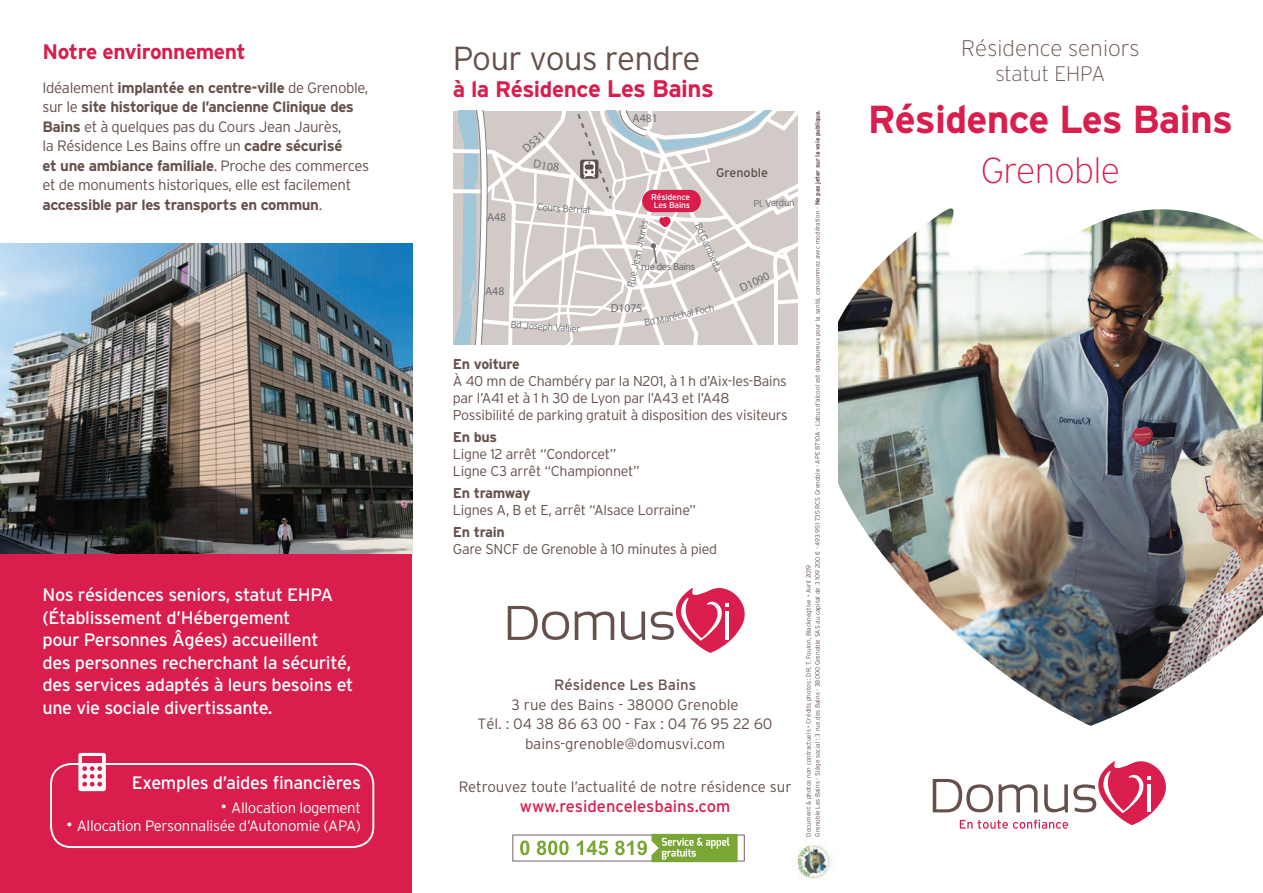
<style>
.page{position:relative;width:1263px;height:893px;background:#fff}
.page>*{position:absolute;margin:0;border:0;box-sizing:border-box;transform-origin:0 0}
.t1{font:700 39px "Interstate";letter-spacing:-.02em;color:#d91d4d}
.t2{font:200 36px "Interstate";letter-spacing:-.02em;color:#d91d4d}
.t3{font:300 33.3px "Interstate";letter-spacing:-.02em;color:#66504b}
.t4{font:700 22.5px "Interstate";letter-spacing:-.02em;color:#d91d4d}
.t5{font:200 22.5px "Interstate";color:#66504b}
.t6{font:700 21px "Interstate";letter-spacing:-.02em;color:#d91d4d}
.t7{font:200 21px "Interstate";letter-spacing:-.005em;color:#66504b}
.t8{font:18px/22.5px "Interstate";letter-spacing:-.02em;color:#fff}
.t9{font:16.5px "Interstate";color:#d91d4d}
.t10{font:300 15px/19.5px "Interstate";letter-spacing:-.025em;color:#66504b}
.t11{font:300 15px/19.5px "Interstate";color:#66504b;text-align:center}
.t12{font:300 15px "Interstate";letter-spacing:-.02em;color:#fff}
.t13{font:15px "Interstate";color:#66504b}
.t14{font:300 14.25px/17.2px "Interstate";letter-spacing:-.02em;color:#66504b}
.t15{font:700 14.25px "Interstate";letter-spacing:-.02em;color:#66504b}
.t16{font:700 14.25px "Interstate";letter-spacing:-.04em;color:#66504b}
.t17{font:12.6px "Interstate";color:#5c4f4b}
.t18{font:11.7px "Myriad Pro";color:#6c6d70}
.t19{font:300 9.75px "Interstate";color:#6c6d70}
.t20{font:300 9.75px "Interstate";letter-spacing:-.04em;color:#57585a}
.t21{font:8.55px/8.6px "Interstate";letter-spacing:-.02em;color:#fff}
.t22{font:300 6.45px/9px "Interstate";color:#66504b}
.s1{font-weight:700}
.s2{font-size:18px}
.s3{font-size:24px}
</style>
<div class="page">
<div style="left:0;top:554px;width:412px;height:339px;background:#d91d4d"></div>
<img style="left:838px;top:208px;width:425px;height:518px">
<svg style="left:933px;top:761px;width:233px;height:68px"></svg>
<svg style="left:453px;top:111px;width:344px;height:233px;fill:#d2cac7"></svg>
<svg style="left:621px;top:611px;width:24px;height:29px"></svg>
<svg style="left:575px;top:611px;width:39px;height:29px"></svg>
<svg style="left:508px;top:606px;width:61px;height:34px"></svg>
<svg style="left:651px;top:588px;width:94px;height:65px"></svg>
<svg style="left:512px;top:834px;width:233px;height:28px"></svg>
<img style="left:792px;top:844px;width:40px;height:36px">
<img style="left:0;top:244px;width:412px;height:310px">
<div style="left:50px;top:763px;width:324px;height:85px;border:2px solid #fff;border-radius:20px"></div>
<div style="left:78px;top:753px;width:28px;height:38px;background:#fff;border-radius:2px"></div>
<div style="left:82px;top:756px;width:20px;height:6px;background:#d91d4d"></div>
<svg style="left:82px;top:766px;width:20px;height:20px"></svg>
<h3 class="t6" style="left:43px;top:40px;width:205px">Notre environnement</h3>
<p class="t10" style="left:43px;top:78px;width:328px">Idéalement <span class="s1">implantée en centre-ville</span> de Grenoble, sur le <span class="s1">site historique de l’ancienne Clinique des Bains</span> et à quelques pas du Cours Jean Jaurès,<br>la Résidence Les Bains offre un <span class="s1">cadre sécurisé<br>et une ambiance familiale</span>. Proche des commerces et de monuments historiques, elle est facilement <span class="s1">accessible par les transports en commun</span>.</p>
<p class="t8" style="left:43px;top:583px;width:312px">Nos résidences seniors, statut EHPA (Établissement d’Hébergement<br>pour Personnes Âgées) accueillent<br>des personnes recherchant la sécurité, des services adaptés à leurs besoins et une vie sociale divertissante.</p>
<p class="t8" style="left:132px;top:771px;width:231px">Exemples d’aides financières</p>
<p class="t12" style="left:220px;top:800px;width:142px"><span class="s2">•</span> Allocation logement</p>
<p class="t12" style="left:66px;top:818px;width:296px"><span class="s2">•</span> Allocation Personnalisée d’Autonomie (APA)</p>
<h3 class="t3" style="left:453px;top:40px;width:249px">Pour vous rendre</h3>
<h3 class="t4" style="left:453px;top:77px;width:263px">à la Résidenc<span class="s3">e Les Bains</span></h3>
<p class="t18" style="left:519px;top:144px;width:27px;rotate:-41deg">D531</p>
<p class="t18" style="left:487px;top:210px;width:21px">A48</p>
<p class="t18" style="left:485px;top:284px;width:21px">A48</p>
<p class="t18" style="left:534px;top:156px;width:27px;rotate:9deg">D108</p>
<p class="t19" style="left:537px;top:202px;width:55px;rotate:3deg">Cours Berriat</p>
<p class="t19" style="left:511px;top:319px;width:71px;rotate:4deg">Bd Joseph Vallier</p>
<p class="t18" style="left:632px;top:111px;width:27px">A481</p>
<p class="t21" style="left:651px;top:193px;width:41px">Résidence<br>Les Bains</p>
<p class="t17" style="left:716px;top:166px;width:54px">Grenoble</p>
<p class="t19" style="left:753px;top:198px;width:43px;rotate:-1deg">Pl. Verdun</p>
<p class="t19" style="left:625px;top:286px;width:70px;rotate:-78deg">Rue Jean Jaurès</p>
<p class="t19" style="left:703px;top:221px;width:55px;rotate:66deg">Bd Gambetta</p>
<p class="t20" style="left:641px;top:261px;width:56px">rue des Bains</p>
<p class="t18" style="left:611px;top:301px;width:33px">D1075</p>
<p class="t19" style="left:643px;top:318px;width:73px;rotate:-13deg">Bd Maréchal Foch</p>
<p class="t18" style="left:737px;top:282px;width:33px;rotate:-26deg">D1090</p>
<p class="t15" style="left:453px;top:356px;width:69px">En voiture</p>
<p class="t14" style="left:453px;top:372px;width:336px">À 40 mn de Chambéry par la N201, à 1 h d’Aix-les-Bains par l’A41 et à 1 h 30 de Lyon par l’A43 et l’A48<br>Possibilité de parking gratuit à disposition des visiteurs</p>
<p class="t15" style="left:453px;top:429px;width:46px">En bus</p>
<p class="t14" style="left:453px;top:445px;width:188px">Ligne 12 arrêt “Condorcet”<br>Ligne C3 arrêt “Championnet”</p>
<p class="t16" style="left:453px;top:485px;width:79px">En tramway</p>
<p class="t14" style="left:453px;top:501px;width:245px">Lignes A, B et E, arrêt “Alsace Lorraine”</p>
<p class="t15" style="left:453px;top:524px;width:54px">En train</p>
<p class="t14" style="left:453px;top:540px;width:266px">Gare SNCF de Grenoble à 10 minutes à pied</p>
<p class="t13" style="left:554px;top:677px;width:144px">Résidence Les Bains</p>
<p class="t11" style="left:478px;top:695px;width:296px">3 rue des Bains - 38000 Grenoble<br>Tél. : 04 38 86 63 00 - Fax : 04 76 95 22 60 bains-grenoble@domusvi.com</p>
<p class="t11" style="left:459px;top:777px;width:334px">Retrouvez toute l’actualité de notre résidence sur</p>
<p class="t9" style="left:520px;top:797px;width:212px">www.residencelesbains.com</p>
<p class="t22" style="left:804px;top:837px;width:728px;rotate:-90deg">Document &amp; photos non contractuels • Crédits photos : DR, T. Foulon, Blacknegtive • Avril 2019<br>Grenoble Les Bains - Siège social : 3 rue des Bains - 38000 Grenoble SAS au capital de 3 109 200 € - 493 951 735 RCS Grenoble - APE 8710A - L’abus d’alcool est dangeureux pour la santé, consommez avec modération - <span class="s1">Ne pas jeter sur la voie publique.</span></p>
<h3 class="t5" style="left:961px;top:34px;width:180px">Résidence seniors</h3>
<h3 class="t7" style="left:995px;top:61px;width:111px">statut EHPA</h3>
<h1 class="t1" style="left:868px;top:98px;width:367px">Résidence Les Bains</h1>
<h2 class="t2" style="left:980px;top:149px;width:141px">Grenoble</h2>
</div>
